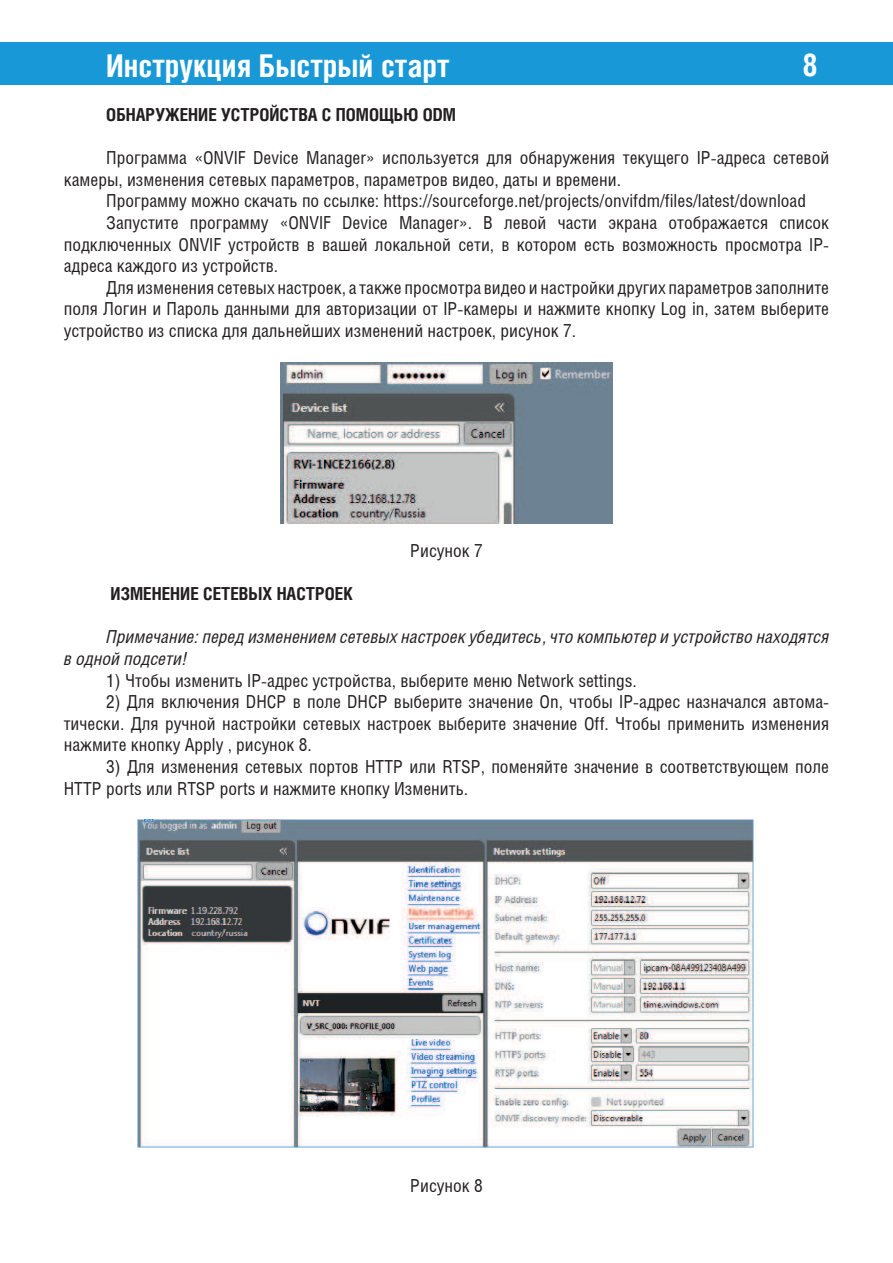
<style>
.page{position:relative;width:893px;height:1263px;background:#fff}
.page>*{position:absolute;margin:0;border:0;box-sizing:border-box;transform-origin:0 0}
.t1{font:700 31.5px "Helios Cond";color:#fff}
.t2{font:18px/21.6px "Helios Cond";color:#231f20}
.t3{font:italic 18px/21.6px "Helios Cond";color:#231f20}
.t4{font:700 18px "Helios Cond";color:#231f20}
</style>
<div class="page">
<div style="left:0;top:43px;width:893px;height:42px;background:#1898d6"></div>
<img style="left:281px;top:362px;width:331px;height:161px">
<img style="left:137px;top:820px;width:617px;height:328px">
<h1 class="t1" style="left:106px;top:47px;width:345px">Инструкция Быстрый старт</h1>
<h1 class="t1" style="left:802px;top:46px;width:17px">8</h1>
<p class="t4" style="left:106px;top:104px;width:351px">ОБНАРУЖЕНИЕ УСТРОЙСТВА С ПОМОЩЬЮ ODM</p>
<p class="t2" style="left:64px;top:147px;width:767px;text-indent:43px">Программа «ONVIF Device Manager» используется для обнаружения текущего IP-адреса сетевой камеры, изменения сетевых параметров, параметров видео, даты и времени.</p>
<p class="t2" style="left:106px;top:190px;width:701px">Программу можно скачать по ссылке: https://sourceforge.net/projects/onvifdm/files/latest/download</p>
<p class="t2" style="left:106px;top:211px;width:724px">Запустите программу «ONVIF Device Manager». В левой части экрана отображается список</p>
<p class="t2" style="left:64px;top:233px;width:767px">подключенных ONVIF устройств в вашей локальной сети, в котором есть возможность просмотра IP-</p>
<p class="t2" style="left:64px;top:255px;width:216px">адреса каждого из устройств.</p>
<p class="t2" style="left:106px;top:276px;width:724px">Для изменения сетевых настроек, а также просмотра видео и настройки других параметров заполните</p>
<p class="t2" style="left:64px;top:298px;width:767px">поля Логин и Пароль данными для авторизации от IP-камеры и нажмите кнопку Log in, затем выберите</p>
<p class="t2" style="left:64px;top:319px;width:514px">устройство из списка для дальнейших изменений настроек, рисунок 7.</p>
<p class="t2" style="left:410px;top:539px;width:74px">Рисунок 7</p>
<p class="t4" style="left:111px;top:583px;width:244px">ИЗМЕНЕНИЕ СЕТЕВЫХ НАСТРОЕК</p>
<p class="t3" style="left:64px;top:626px;width:767px;text-indent:43px">Примечание: перед изменением сетевых настроек убедитесь, что компьютер и устройство находятся в одной подсети!</p>
<p class="t2" style="left:106px;top:669px;width:532px">1) Чтобы изменить IP-адрес устройства, выберите меню Network settings.</p>
<p class="t2" style="left:64px;top:690px;width:767px;text-align:justify;text-indent:43px">2) Для включения DHCP в поле DHCP выберите значение On, чтобы IP-адрес назначался автома&shy;тически. Для ручной настройки сетевых настроек выберите значение Off. Чтобы применить изменения нажмите кнопку Apply , рисунок 8.</p>
<p class="t2" style="left:64px;top:755px;width:767px;text-indent:43px">3) Для изменения сетевых портов HTTP или RTSP, поменяйте значение в соответствующем поле<br>HTTP ports или RTSP ports и нажмите кнопку Изменить.</p>
<p class="t2" style="left:410px;top:1174px;width:74px">Рисунок 8</p>
</div>
